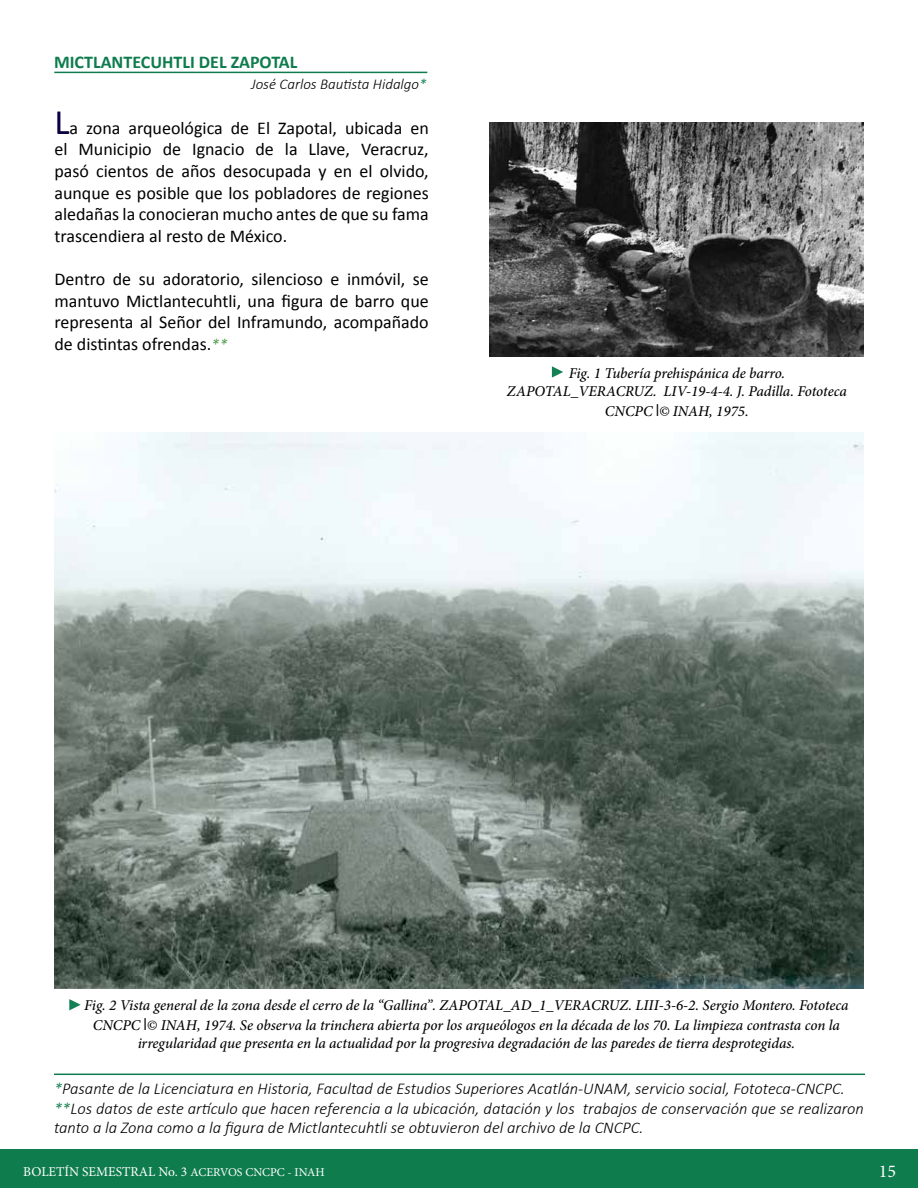
<style>
.page{position:relative;width:918px;height:1188px;background:#fff}
.page>*{position:absolute;margin:0;border:0;box-sizing:border-box;transform-origin:0 0}
.t1{font:18px/21.6px "Calibri";color:#000;text-align:justify}
.t2{font:700 18px "Calibri";color:#0e7c4d}
.t3{font:18px "Minion Pro";color:#fff}
.t4{font:italic 300 16.5px/19.8px "Calibri";color:#000}
.t5{font:16.5px "Calibri Light Italic 2";color:#000}
.t6{font:italic 500 15px/19.8px "Minion Pro";letter-spacing:-.005em;color:#000;text-align:center}
.t7{font:italic 300 15px "Calibri";color:#000}
.t8{font:13.5px "Minion Pro";color:#fff}
.s1{font-family:"Calibri Light Italic 2";font-weight:400;font-style:normal;color:#0e7c4d}
.s2{font-family:"Calibri 2";font-size:36px;color:#0c0040}
.s3{font-family:"Calibri Light Italic 2";font-size:16.5px;color:#499744}
.s4{font-family:"Arial Narrow";font-weight:400;font-style:normal;font-size:16.5px}
.s5{color:#0e7c4d}
.s6{font-size:12px}
</style>
<div class="page">
<div style="left:0;top:1149px;width:918px;height:39px;background:#0e7c4d"></div>
<hr style="left:54px;top:1074px;width:811px;height:1px;background:#0e7c4d">
<hr style="left:54px;top:72px;width:373px;height:1px;background:#0e7c4d">
<img style="left:54px;top:432px;width:810px;height:557px">
<img style="left:489px;top:123px;width:375px;height:234px">
<svg style="left:69px;top:999px;width:12px;height:11px"></svg>
<svg style="left:552px;top:366px;width:11px;height:12px"></svg>
<p class="t2" style="left:54px;top:50px;width:245px">MICTLANTECUHTLI DEL ZAPOTAL</p>
<p class="t7" style="left:251px;top:74px;width:177px">José Carlos Bautista Hidalgo<span class="s1">*</span></p>
<p class="t1" style="left:54px;top:117px;width:376px"><span class="s2">L</span>a zona arqueológica de El Zapotal, ubicada en el Municipio de Ignacio de la Llave, Veracruz, pasó cientos de años desocupada y en el olvido, aunque es posible que los pobladores de regiones aledañas la conocieran mucho antes de que su fama trascendiera al resto de México.</p>
<p class="t1" style="left:54px;top:268px;width:376px">Dentro de su adoratorio, silencioso e inmóvil, se mantuvo Mictlantecuhtli, una figura de barro que representa al Señor del Inframundo, acompañado de distintas ofrendas.<span class="s3">**</span></p>
<p class="t6" style="left:507px;top:364px;width:341px;line-height:18px">Fig. 1 Tubería prehispánica de barro.<br>ZAPOTAL_VERACRUZ. LIV-19-4-4. J. Padilla. Fototeca</p>
<p class="t6" style="left:605px;top:401px;width:145px">CNCPC <span class="s4">l</span>© INAH, 1975.</p>
<p class="t6" style="left:84px;top:996px;width:766px">Fig. 2 Vista general de la zona desde el cerro de la “Gallina”. ZAPOTAL_AD_1_VERACRUZ. LIII-3-6-2. Sergio Montero. Fototeca<br>CNCPC <span class="s4">l</span>© INAH, 1974. Se observa la trinchera abierta por los arqueólogos en la década de los 70. La limpieza contrasta con la</p>
<p class="t6" style="left:138px;top:1033px;width:659px">irregularidad que presenta en la actualidad por la progresiva degradación de las paredes de tierra desprotegidas.</p>
<p class="t5" style="left:54px;top:1078px;width:792px"><span class="s5">*</span>Pasante de la Licenciatura en Historia, Facultad de Estudios Superiores Acatlán-UNAM, servicio social, Fototeca-CNCPC.</p>
<p class="t4" style="left:54px;top:1098px;width:812px"><span class="s1">**</span>Los datos de este artículo que hacen referencia a la ubicación, datación y los trabajos de conservación que se realizaron tanto a la Zona como a la figura de Mictlantecuhtli se obtuvieron del archivo de la CNCPC.</p>
<p class="t8" style="left:23px;top:1162px;width:303px">BOLETÍN SEMESTRAL No. 3 <span class="s6">ACERVOS CNCPC - INAH</span></p>
<p class="t3" style="left:879px;top:1159px;width:19px">15</p>
</div>
